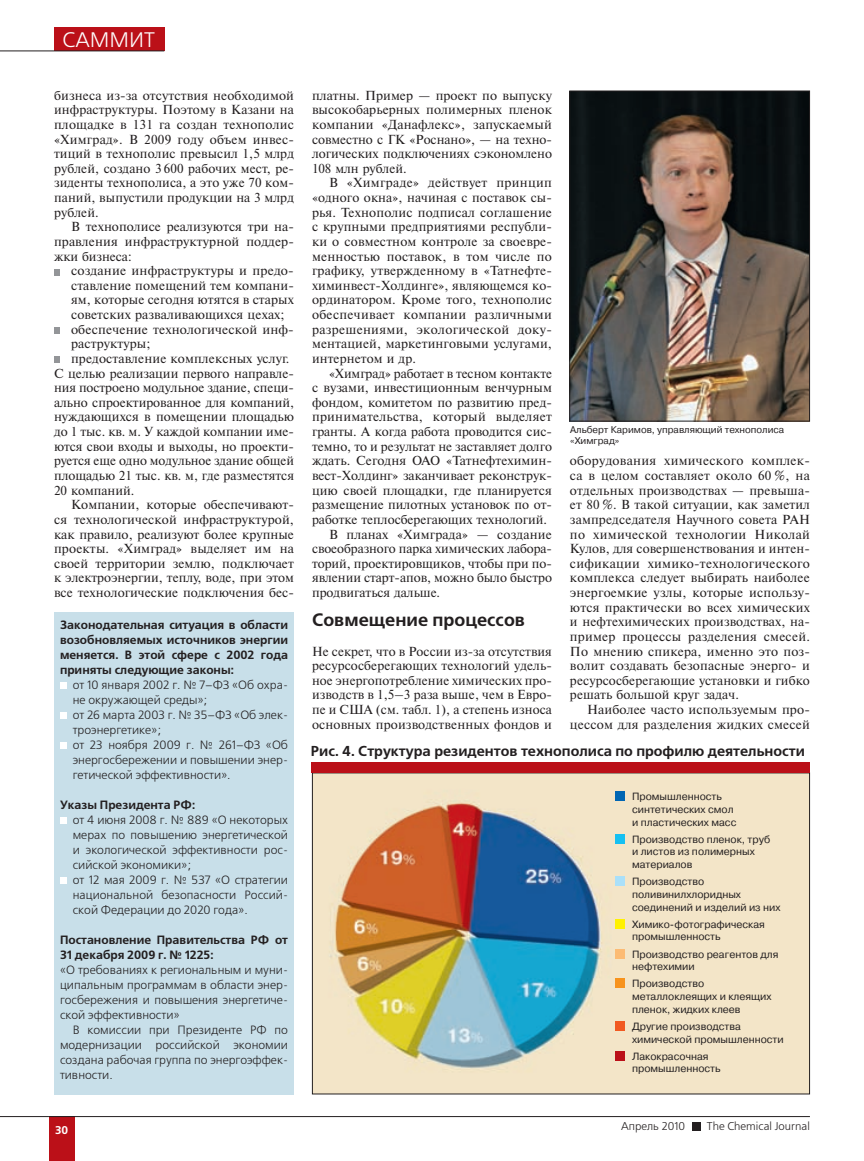
<style>
.page{position:relative;width:864px;height:1161px;background:#fff}
.page>*{position:absolute;margin:0;border:0;box-sizing:border-box;transform-origin:0 0}
.t1{font:21px "Free Set C";color:#fff}
.t2{font:700 18px "Free Set C";color:#231f20}
.t3{font:700 14.4px "Free Set C";color:#231f20}
.t4{font:13.05px/14.7px "Newton C";color:#231f20;text-align:justify}
.t5{font:13.05px "Newton C";letter-spacing:.02em;color:#231f20}
.t6{font:12px/15px "Free Set C";color:#231f20}
.t7{font:700 12px/15px "Free Set C";color:#231f20;text-align:justify}
.t8{font:11.25px "Free Set C";color:#231f20}
.t9{font:700 11.25px "Free Set C";color:#fff}
.t10{font:10.5px/12.8px "Pragmatica C";color:#231f20}
.t11{font:9.75px/10.6px "Pragmatica C";color:#231f20}
</style>
<div class="page">
<svg style="left:54px;top:269px;width:6px;height:6px"></svg>
<div style="left:54px;top:327px;width:6px;height:7px;background:#939598"></div>
<svg style="left:54px;top:357px;width:6px;height:6px"></svg>
<div style="left:54px;top:612px;width:240px;height:482px;background:#c8dfe9"></div>
<div style="left:60px;top:682px;width:6px;height:7px;background:#fff"></div>
<div style="left:60px;top:712px;width:6px;height:7px;background:#fff"></div>
<div style="left:60px;top:742px;width:6px;height:7px;background:#fff"></div>
<div style="left:60px;top:817px;width:6px;height:7px;background:#fff"></div>
<div style="left:60px;top:877px;width:6px;height:7px;background:#fff"></div>
<img style="left:571px;top:93px;width:236px;height:326px">
<div style="left:569px;top:91px;width:240px;height:330px;border:1px solid #231f20"></div>
<img style="left:314px;top:774px;width:493px;height:318px">
<div style="left:311px;top:762px;width:498px;height:11px;background:#bb1018"></div>
<div style="left:614px;top:791px;width:10px;height:10px;background:#0166b3"></div>
<div style="left:614px;top:834px;width:10px;height:9px;background:#15c0f2"></div>
<div style="left:614px;top:876px;width:10px;height:10px;background:#aae0f9"></div>
<div style="left:614px;top:919px;width:10px;height:9px;background:#fff101"></div>
<div style="left:614px;top:949px;width:10px;height:9px;background:#fcbb74"></div>
<div style="left:614px;top:978px;width:10px;height:10px;background:#f7931d"></div>
<div style="left:614px;top:1021px;width:10px;height:9px;background:#f15921"></div>
<div style="left:614px;top:1051px;width:10px;height:9px;background:#bb1018"></div>
<div style="left:49px;top:1116px;width:25px;height:45px;background:#bb1018"></div>
<hr style="left:0;top:1116px;width:49px;height:1px;background:#231f20">
<hr style="left:49px;top:1116px;width:760px;height:1px;background:#231f20">
<div style="left:691px;top:1122px;width:9px;height:8px;background:#231f20"></div>
<div style="left:54px;top:27px;width:110px;height:24px;background:#bb1018"></div>
<hr style="left:0;top:51px;width:54px;height:1px;background:#231f20">
<hr style="left:54px;top:51px;width:110px;height:1px;background:#231f20">
<h1 class="t1" style="left:63px;top:31px;width:94px">САММИТ</h1>
<p class="t4" style="left:54px;top:89px;width:241px">бизнеса из-за отсутствия необходимой инфраструктуры. Поэтому в Казани на площадке в 131 га создан технополис «Химград». В 2009 году объем инвес&shy;тиций в технополис превысил 1,5 млрд рублей, создано 3 600 рабочих мест, ре&shy;зиденты технополиса, а это уже 70 ком&shy;паний, выпустили продукции на 3 млрд рублей.</p>
<p class="t4" style="left:54px;top:221px;width:241px;text-indent:17px">В технополисе реализуются три на&shy;правления инфраструктурной поддер&shy;жки бизнеса:</p>
<p class="t4" style="left:71px;top:264px;width:224px">создание инфраструктуры и предо-</p>
<p class="t4" style="left:71px;top:279px;width:224px">ставление помещений тем компани-</p>
<p class="t4" style="left:71px;top:294px;width:224px">ям, которые сегодня ютятся в старых</p>
<p class="t4" style="left:71px;top:308px;width:215px">советских разваливающихся цехах;</p>
<p class="t4" style="left:71px;top:323px;width:224px">обеспечение технологической инф-</p>
<p class="t4" style="left:71px;top:338px;width:81px">раструктуры;</p>
<p class="t4" style="left:71px;top:352px;width:220px">предоставление комплексных услуг.</p>
<p class="t4" style="left:54px;top:367px;width:241px">С целью реализации первого направле-</p>
<p class="t4" style="left:54px;top:381px;width:241px">ния построено модульное здание, специ-</p>
<p class="t4" style="left:54px;top:396px;width:241px">ально спроектированное для компаний,</p>
<p class="t4" style="left:54px;top:411px;width:241px">нуждающихся в помещении площадью</p>
<p class="t4" style="left:54px;top:425px;width:241px">до 1 тыс. кв. м. У каждой компании име-</p>
<p class="t4" style="left:54px;top:440px;width:241px">ются свои входы и выходы, но проекти-</p>
<p class="t4" style="left:54px;top:455px;width:241px">руется еще одно модульное здание общей</p>
<p class="t4" style="left:54px;top:469px;width:241px">площадью 21 тыс. кв. м, где разместятся</p>
<p class="t4" style="left:54px;top:484px;width:82px">20 компаний.</p>
<p class="t4" style="left:71px;top:498px;width:224px">Компании, которые обеспечивают-</p>
<p class="t4" style="left:54px;top:513px;width:241px">ся технологической инфраструктурой,</p>
<p class="t4" style="left:54px;top:528px;width:241px">как правило, реализуют более крупные</p>
<p class="t4" style="left:54px;top:542px;width:241px">проекты. «Химград» выделяет им на</p>
<p class="t4" style="left:54px;top:557px;width:241px">своей территории землю, подключает</p>
<p class="t4" style="left:54px;top:572px;width:241px">к электроэнергии, теплу, воде, при этом</p>
<p class="t4" style="left:54px;top:586px;width:241px">все технологические подключения бес-</p>
<p class="t7" style="left:60px;top:618px;width:229px">Законодательная ситуация в области возобновляемых источников энергии меняется. В этой сфере с 2002 года приняты следующие законы:</p>
<p class="t6" style="left:73px;top:679px;width:217px">от 10 января 2002 г. № 7–ФЗ «Об охра&shy;не окружающей среды»;<br>от 26 марта 2003 г. № 35–ФЗ «Об элек&shy;троэнергетике»;<br>от 23 ноября 2009 г. № 261–ФЗ «Об энергосбережении и повышении энер&shy;гетической эффективности».</p>
<p class="t7" style="left:60px;top:798px;width:137px">Указы Президента РФ:</p>
<p class="t6" style="left:73px;top:814px;width:217px">от 4 июня 2008 г. № 889 «О некоторых мерах по повышению энергетической и экологической эффективности рос&shy;сийской экономики»;<br>от 12 мая 2009 г. № 537 «О стратегии национальной безопасности Россий&shy;ской Федерации до 2020 года».</p>
<p class="t7" style="left:60px;top:933px;width:229px">Постановление Правительства РФ от<br>31 декабря 2009 г. № 1225:</p>
<p class="t6" style="left:60px;top:964px;width:229px;text-align:justify">«О требованиях к региональным и муни&shy;ципальным программам в области энер&shy;госбережения и повышения энергетиче&shy;ской эффективности»</p>
<p class="t6" style="left:60px;top:1024px;width:229px;text-align:justify;text-indent:13px">В комиссии при Президенте РФ по модернизации российской экономии создана рабочая группа по энергоэффек&shy;тивности.</p>
<p class="t4" style="left:312px;top:89px;width:241px">платны. Пример — проект по выпуску высокобарьерных полимерных пленок компании «Данафлекс», запускаемый совместно с ГК «Роснано», — на техно&shy;логических подключениях сэкономлено 108 млн рублей.</p>
<p class="t4" style="left:312px;top:177px;width:241px;text-indent:17px">В «Химграде» действует принцип «одного окна», начиная с поставок сы&shy;рья. Технополис подписал соглашение с крупными предприятиями республи&shy;ки о совместном контроле за своевре&shy;менностью поставок, в том числе по графику, утвержденному в «Татнефте&shy;химинвест-Холдинге», являющемся ко&shy;ординатором. Кроме того, технополис обеспечивает компании различными разрешениями, экологической доку&shy;ментацией, маркетинговыми услугами, интернетом и др.</p>
<p class="t4" style="left:329px;top:367px;width:224px">«Химград» работает в тесном контакте</p>
<p class="t4" style="left:312px;top:381px;width:241px">с вузами, инвестиционным венчурным</p>
<p class="t4" style="left:312px;top:396px;width:241px">фондом, комитетом по развитию пред-</p>
<p class="t5" style="left:312px;top:412px;width:241px">принимательства, который выделяет</p>
<p class="t4" style="left:312px;top:425px;width:241px">гранты. А когда работа проводится сис-</p>
<p class="t4" style="left:312px;top:440px;width:241px">темно, то и результат не заставляет долго</p>
<p class="t4" style="left:312px;top:455px;width:241px">ждать. Сегодня ОАО «Татнефтехимин-</p>
<p class="t4" style="left:312px;top:469px;width:241px">вест-Холдинг» заканчивает реконструк-</p>
<p class="t4" style="left:312px;top:484px;width:241px">цию своей площадки, где планируется</p>
<p class="t4" style="left:312px;top:498px;width:241px">размещение пилотных установок по от-</p>
<p class="t4" style="left:312px;top:513px;width:236px">работке теплосберегающих технологий.</p>
<p class="t4" style="left:329px;top:528px;width:224px">В планах «Химграда» — создание</p>
<p class="t4" style="left:312px;top:542px;width:241px">своеобразного парка химических лабора-</p>
<p class="t4" style="left:312px;top:557px;width:241px">торий, проектировщиков, чтобы при по-</p>
<p class="t4" style="left:312px;top:572px;width:241px">явлении старт-апов, можно было быстро</p>
<p class="t4" style="left:312px;top:586px;width:130px">продвигаться дальше.</p>
<h2 class="t2" style="left:312px;top:613px;width:214px">Совмещение процессов</h2>
<p class="t4" style="left:312px;top:645px;width:241px">Не секрет, что в России из-за отсутствия ресурсосберегающих технологий удель&shy;ное энергопотребление химических про&shy;изводств в 1,5–3 раза выше, чем в Евро&shy;пе и США (см. табл. 1), а степень износа основных производственных фондов и</p>
<p class="t11" style="left:570px;top:425px;width:215px">Альберт Каримов, управляющий технополиса «Химград»</p>
<p class="t4" style="left:569px;top:455px;width:241px">оборудования химического комплек&shy;са в целом составляет около 60 %, на отдельных производствах — превыша&shy;ет 80 %. В такой ситуации, как заметил зампредседателя Научного совета РАН по химической технологии Николай Кулов, для совершенствования и интен&shy;сификации химико-технологического комплекса следует выбирать наиболее энергоемкие узлы, которые использу&shy;ются практически во всех химических и нефтехимических производствах, на&shy;пример процессы разделения смесей.<br>По мнению спикера, именно это поз&shy;волит создавать безопасные энерго- и ресурсосберегающие установки и гибко решать большой круг задач.</p>
<p class="t4" style="left:569px;top:703px;width:241px;text-align:right">Наиболее часто используемым про&shy;цессом для разделения жидких смесей</p>
<p class="t3" style="left:311px;top:745px;width:495px">Рис. 4. Структура резидентов технополиса по профилю деятельности</p>
<p class="t10" style="left:631px;top:791px;width:106px">Промышленность синтетических смол и пластических масс</p>
<p class="t10" style="left:631px;top:833px;width:140px">Производство пленок, труб и листов из полимерных материалов</p>
<p class="t10" style="left:631px;top:876px;width:150px">Производство поливинилхлоридных соединений и изделий из них</p>
<p class="t10" style="left:631px;top:918px;width:134px">Химико-фотографическая промышленность</p>
<p class="t10" style="left:631px;top:948px;width:148px">Производство реагентов для нефтехимии</p>
<p class="t10" style="left:631px;top:978px;width:141px">Производство металлоклеящих и клеящих пленок, жидких клеев</p>
<p class="t10" style="left:631px;top:1020px;width:153px">Другие производства химической промышленности</p>
<p class="t10" style="left:631px;top:1050px;width:90px">Лакокрасочная промышленность</p>
<p class="t9" style="left:55px;top:1125px;width:15px">30</p>
<p class="t8" style="left:620px;top:1121px;width:66px">Апрель 2010</p>
<p class="t8" style="left:706px;top:1121px;width:104px">The Chemical Journal</p>
</div>
